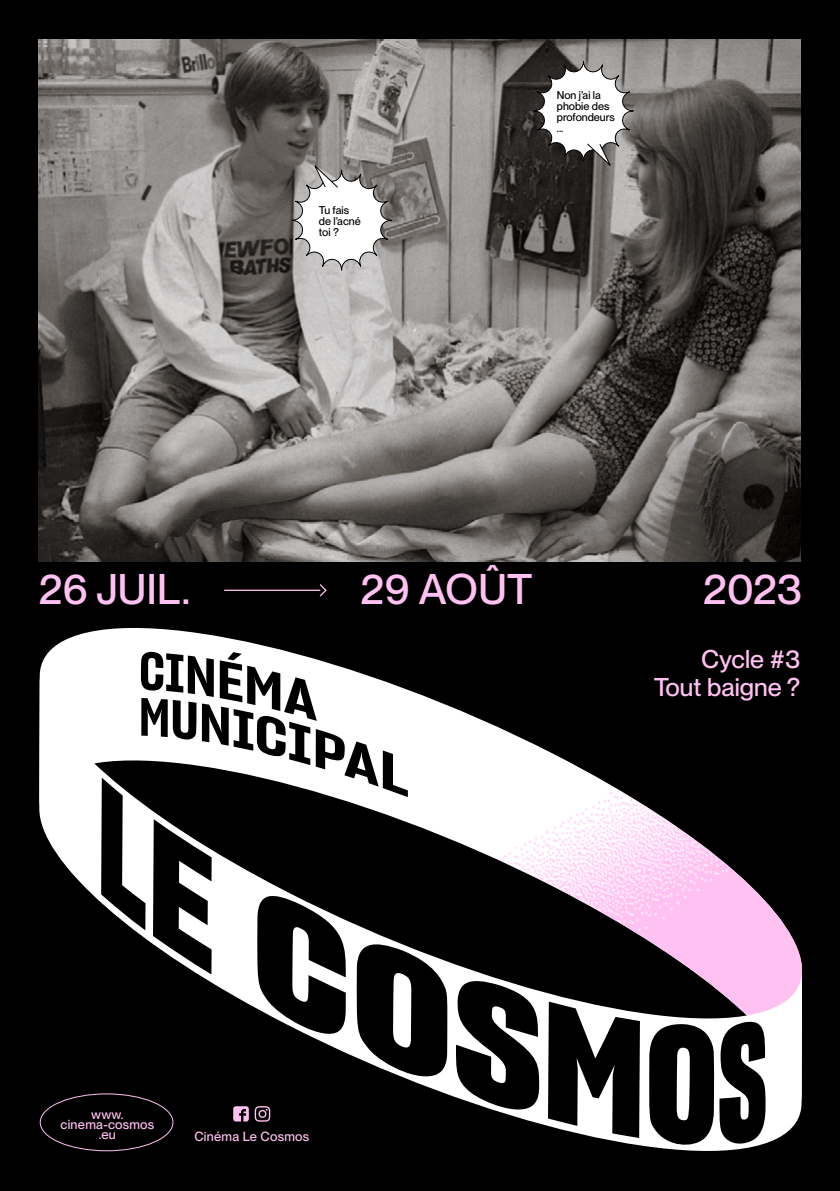
<style>
.page{position:relative;width:840px;height:1191px;background:#fff}
.page>*{position:absolute;margin:0;border:0;box-sizing:border-box;transform-origin:0 0}
.t1{font:500 42px "PP Neue Montreal";color:#ffc1f1}
.t2{font:500 25.2px/28px "PP Neue Montreal";color:#ffc1f1;text-align:right}
.t3{font:500 13px/10px "PP Neue Montreal";letter-spacing:.02em;color:#ffc1f1;text-align:center}
.t4{font:500 11px/11px "PP Neue Montreal";color:#000}
</style>
<div class="page">
<div style="left:0;top:0;width:839px;height:1191px;background:#000"></div>
<svg style="left:39px;top:628px;width:247px;height:48px;fill:#fff"></svg>
<svg style="left:39px;top:676px;width:762px;height:476px"></svg>
<svg style="left:101px;top:651px;width:346px;height:435px"></svg>
<svg style="left:455px;top:976px;width:84px;height:141px"></svg>
<svg style="left:547px;top:1001px;width:92px;height:137px"></svg>
<svg style="left:648px;top:1023px;width:65px;height:125px"></svg>
<svg style="left:719px;top:1019px;width:46px;height:128px"></svg>
<div style="left:40px;top:1093px;width:133px;height:58px;border:1px solid #ffc1f1;border-radius:50%"></div>
<svg style="left:233px;top:1106px;width:37px;height:15px"></svg>
<img style="left:39px;top:40px;width:760px;height:521px">
<svg style="left:291px;top:163px;width:101px;height:108px;background:#c5c4c3"></svg>
<svg style="left:532px;top:60px;width:101px;height:108px;background:#a8a6a5"></svg>
<hr style="left:224px;top:589px;width:96px;height:2px;background:#ffc1f1">
<svg style="left:318px;top:584px;width:9px;height:13px"></svg>
<p class="t4" style="left:319px;top:204px;width:43px">Tu fais de l’acné toi ?</p>
<p class="t4" style="left:556px;top:90px;width:60px">Non j’ai la phobie des profondeurs ...</p>
<h1 class="t1" style="left:39px;top:564px;width:152px">26 JUIL.</h1>
<h1 class="t1" style="left:360px;top:564px;width:174px">29 AOÛT</h1>
<h1 class="t1" style="left:702px;top:564px;width:100px">2023</h1>
<p class="t3" style="left:60px;top:1109px;width:95px">www. cinema-cosmos .eu</p>
<p class="t3" style="left:194px;top:1131px;width:116px">Cinéma Le Cosmos</p>
<h2 class="t2" style="left:653px;top:645px;width:148px">Cycle #3<br>Tout baigne ?</h2>
</div>
